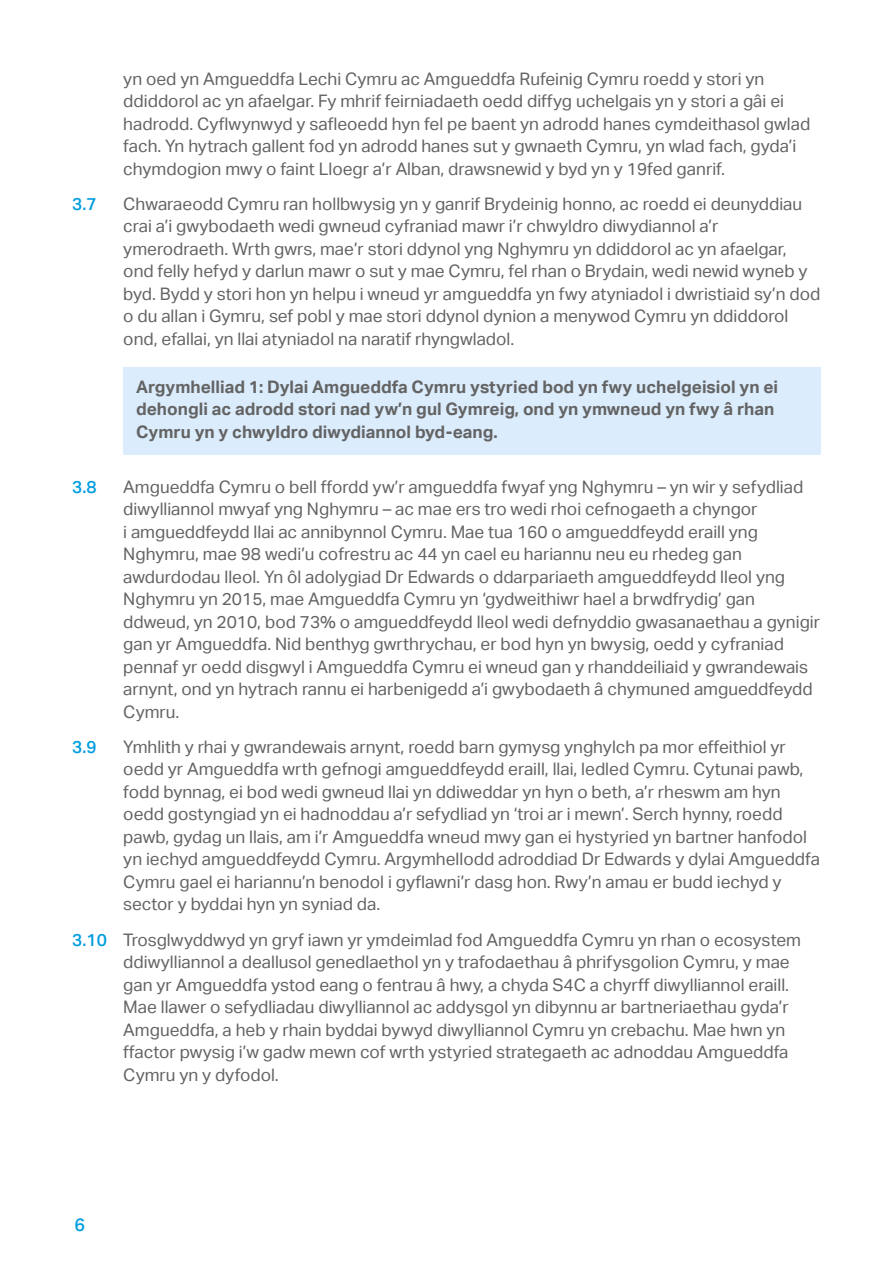
<style>
.page{position:relative;width:893px;height:1263px;background:#fff}
.page>*{position:absolute;margin:0;border:0;box-sizing:border-box;transform-origin:0 0}
.t1{font:500 18px "Aktiv Grotesk";color:#009de0}
.New_body{font:17.25px/22.5px "Aktiv Grotesk";color:#636363}
.t2{font:700 17.25px/22.5px "Aktiv Grotesk";color:#636363}
.New_body-2{font:500 17.25px "Aktiv Grotesk";color:#009de0}
.s1{font-weight:500;color:#009de0}
</style>
<div class="page">
<div style="left:123px;top:368px;width:698px;height:87px;background:#dbecfc"></div>
<p class="New_body" style="left:123px;top:67px;width:688px">yn oed yn Amgueddfa Lechi Cymru ac Amgueddfa Rufeinig Cymru roedd y stori yn ddiddorol ac yn afaelgar. Fy mhrif feirniadaeth oedd diffyg uchelgais yn y stori a gâi ei hadrodd. Cyflwynwyd y safleoedd hyn fel pe baent yn adrodd hanes cymdeithasol gwlad fach. Yn hytrach gallent fod yn adrodd hanes sut y gwnaeth Cymru, yn wlad fach, gyda’i chymdogion mwy o faint Lloegr a’r Alban, drawsnewid y byd yn y 19fed ganrif.</p>
<p class="New_body-2" style="left:72px;top:194px;width:26px">3.7</p>
<p class="New_body" style="left:123px;top:193px;width:699px">Chwaraeodd Cymru ran hollbwysig yn y ganrif Brydeinig honno, ac roedd ei deunyddiau crai a’i gwybodaeth wedi gwneud cyfraniad mawr i’r chwyldro diwydiannol a’r ymerodraeth. Wrth gwrs, mae’r stori ddynol yng Nghymru yn ddiddorol ac yn afaelgar, ond felly hefyd y darlun mawr o sut y mae Cymru, fel rhan o Brydain, wedi newid wyneb y byd. Bydd y stori hon yn helpu i wneud yr amgueddfa yn fwy atyniadol i dwristiaid sy’n dod o du allan i Gymru, sef pobl y mae stori ddynol dynion a menywod Cymru yn ddiddorol ond, efallai, yn llai atyniadol na naratif rhyngwladol.</p>
<p class="t2" style="left:136px;top:375px;width:644px">Argymhelliad 1: Dylai Amgueddfa Cymru ystyried bod yn fwy uchelgeisiol yn ei dehongli ac adrodd stori nad yw’n gul Gymreig, ond yn ymwneud yn fwy â rhan<br>Cymru yn y chwyldro diwydiannol byd-eang.</p>
<p class="New_body-2" style="left:72px;top:477px;width:26px">3.8</p>
<p class="New_body" style="left:123px;top:475px;width:698px">Amgueddfa Cymru o bell ffordd yw’r amgueddfa fwyaf yng Nghymru – yn wir y sefydliad diwylliannol mwyaf yng Nghymru – ac mae ers tro wedi rhoi cefnogaeth a chyngor<br>i amgueddfeydd llai ac annibynnol Cymru. Mae tua 160 o amgueddfeydd eraill yng Nghymru, mae 98 wedi’u cofrestru ac 44 yn cael eu hariannu neu eu rhedeg gan awdurdodau lleol. Yn ôl adolygiad Dr Edwards o ddarpariaeth amgueddfeydd lleol yng Nghymru yn 2015, mae Amgueddfa Cymru yn ‘gydweithiwr hael a brwdfrydig’ gan ddweud, yn 2010, bod 73% o amgueddfeydd lleol wedi defnyddio gwasanaethau a gynigir gan yr Amgueddfa. Nid benthyg gwrthrychau, er bod hyn yn bwysig, oedd y cyfraniad pennaf yr oedd disgwyl i Amgueddfa Cymru ei wneud gan y rhanddeiliaid y gwrandewais arnynt, ond yn hytrach rannu ei harbenigedd a’i gwybodaeth â chymuned amgueddfeydd Cymru.</p>
<p class="New_body-2" style="left:72px;top:737px;width:26px">3.9</p>
<p class="New_body" style="left:123px;top:736px;width:698px">Ymhlith y rhai y gwrandewais arnynt, roedd barn gymysg ynghylch pa mor effeithiol yr oedd yr Amgueddfa wrth gefnogi amgueddfeydd eraill, llai, ledled Cymru. Cytunai pawb, fodd bynnag, ei bod wedi gwneud llai yn ddiweddar yn hyn o beth, a’r rheswm am hyn oedd gostyngiad yn ei hadnoddau a’r sefydliad yn ‘troi ar i mewn’. Serch hynny, roedd pawb, gydag un llais, am i’r Amgueddfa wneud mwy gan ei hystyried yn bartner hanfodol yn iechyd amgueddfeydd Cymru. Argymhellodd adroddiad Dr Edwards y dylai Amgueddfa Cymru gael ei hariannu’n benodol i gyflawni’r dasg hon. Rwy’n amau er budd iechyd y sector y byddai hyn yn syniad da.</p>
<p class="New_body" style="left:123px;top:928px;width:679px;text-indent:-51px"><span class="s1">3.10</span> Trosglwyddwyd yn gryf iawn yr ymdeimlad fod Amgueddfa Cymru yn rhan o ecosystem ddiwylliannol a deallusol genedlaethol yn y trafodaethau â phrifysgolion Cymru, y mae gan yr Amgueddfa ystod eang o fentrau â hwy, a chyda S4C a chyrff diwylliannol eraill.<br>Mae llawer o sefydliadau diwylliannol ac addysgol yn dibynnu ar bartneriaethau gyda’r Amgueddfa, a heb y rhain byddai bywyd diwylliannol Cymru yn crebachu. Mae hwn yn ffactor pwysig i’w gadw mewn cof wrth ystyried strategaeth ac adnoddau Amgueddfa Cymru yn y dyfodol.</p>
<p class="t1" style="left:74px;top:1214px;width:12px">6</p>
</div>
